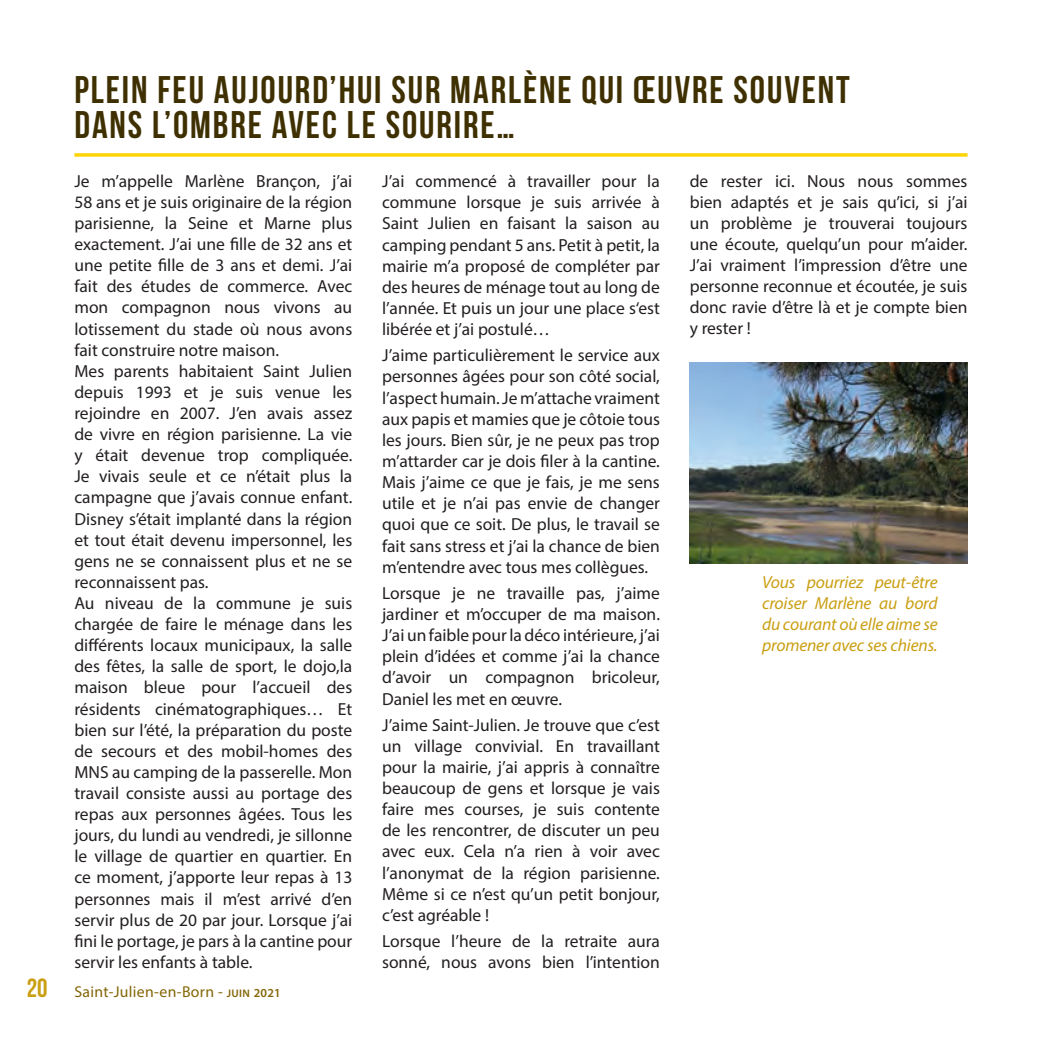
<style>
.page{position:relative;width:1042px;height:1042px;background:#fff}
.page>*{position:absolute;margin:0;border:0;box-sizing:border-box;transform-origin:0 0}
.t1{font:38.5px/35px "Bebas Neue";letter-spacing:.05em;color:#3f3002}
.t2{font:17.5px/21.2px "Myriad Pro";color:#231f20;text-align:justify}
.t3{font:italic 17.5px/21px "Myriad Pro";letter-spacing:-.01em;color:#ca9f12;text-align:justify}
.t4{font:15.75px "Myriad Pro";letter-spacing:.02em;color:#836506}
.s1{font-family:"Bebas Neue";font-size:26.25px;color:#ca9f12}
.s2{font-weight:600;font-size:11.03px}
.s3{font-weight:600;font-size:12.25px}
</style>
<div class="page">
<svg style="left:74px;top:153px;width:893px;height:4px"></svg>
<img style="left:690px;top:362px;width:277px;height:202px">
<h1 class="t1" style="left:74px;top:72px;width:777px">PLEIN FEU AUJOURD’HUI SUR MARLÈNE QUI ŒUVRE SOUVENT<br>DANS L’OMBRE AVEC LE SOURIRE…</h1>
<p class="t2" style="left:74px;top:170px;width:279px;text-align:left">Je m’appelle Marlène Brançon, j’ai 58 ans et je suis originaire de la région parisienne, la Seine et Marne plus exactement. J’ai une fille de 32 ans et une petite fille de 3 ans et demi. J’ai fait des études de commerce. Avec mon compagnon nous vivons au lotissement du stade où nous avons fait construire notre maison.<br>Mes parents habitaient Saint Julien depuis 1993 et je suis venue les rejoindre en 2007. J’en avais assez de vivre en région parisienne. La vie y était devenue trop compliquée.<br>Je vivais seule et ce n’était plus la campagne que j’avais connue enfant.<br>Disney s’était implanté dans la région et tout était devenu impersonnel, les gens ne se connaissent plus et ne se reconnaissent pas.<br>Au niveau de la commune je suis chargée de faire le ménage dans les différents locaux municipaux, la salle des fêtes, la salle de sport, le dojo,la maison bleue pour l’accueil des résidents cinématographiques… Et bien sur l’été, la préparation du poste de secours et des mobil-homes des MNS au camping de la passerelle. Mon travail consiste aussi au portage des repas aux personnes âgées. Tous les jours, du lundi au vendredi, je sillonne le village de quartier en quartier. En ce moment, j’apporte leur repas à 13 personnes mais il m’est arrivé d’en servir plus de 20 par jour. Lorsque j’ai fini le portage, je pars à la cantine pour servir les enfants à table.</p>
<p class="t2" style="left:382px;top:170px;width:279px">J’ai commencé à travailler pour la commune lorsque je suis arrivée à Saint Julien en faisant la saison au camping pendant 5 ans. Petit à petit, la mairie m’a proposé de compléter par des heures de ménage tout au long de l’année. Et puis un jour une place s‘est libérée et j’ai postulé…</p>
<p class="t2" style="left:382px;top:344px;width:279px">J’aime particulièrement le service aux personnes âgées pour son côté social, l’aspect humain. Je m’attache vraiment aux papis et mamies que je côtoie tous les jours. Bien sûr, je ne peux pas trop m’attarder car je dois filer à la cantine.<br>Mais j’aime ce que je fais, je me sens utile et je n’ai pas envie de changer quoi que ce soit. De plus, le travail se fait sans stress et j’ai la chance de bien m’entendre avec tous mes collègues.</p>
<p class="t2" style="left:382px;top:582px;width:279px">Lorsque je ne travaille pas, j’aime jardiner et m’occuper de ma maison.<br>J’ai un faible pour la déco intérieure, j’ai plein d’idées et comme j’ai la chance d’avoir un compagnon bricoleur, Daniel les met en œuvre.</p>
<p class="t2" style="left:382px;top:714px;width:279px">J’aime Saint-Julien. Je trouve que c’est un village convivial. En travaillant pour la mairie, j’ai appris à connaître beaucoup de gens et lorsque je vais faire mes courses, je suis contente de les rencontrer, de discuter un peu avec eux. Cela n’a rien à voir avec l’anonymat de la région parisienne.<br>Même si ce n’est qu’un petit bonjour, c’est agréable !</p>
<p class="t2" style="left:382px;top:930px;width:279px">Lorsque l’heure de la retraite aura sonné, nous avons bien l’intention</p>
<p class="t4" style="left:27px;top:982px;width:255px"><span class="s1">20</span> Saint-Julien-en-Born - <span class="s2">juin</span> <span class="s3">2021</span></p>
<p class="t2" style="left:690px;top:171px;width:279px">de rester ici. Nous nous sommes bien adaptés et je sais qu’ici, si j’ai un problème je trouverai toujours une écoute, quelqu’un pour m’aider.<br>J’ai vraiment l’impression d’être une personne reconnue et écoutée, je suis donc ravie d’être là et je compte bien y rester !</p>
<p class="t3" style="left:762px;top:571px;width:177px">Vous pourriez peut-être croiser Marlène au bord du courant où elle aime se promener avec ses chiens.</p>
</div>
